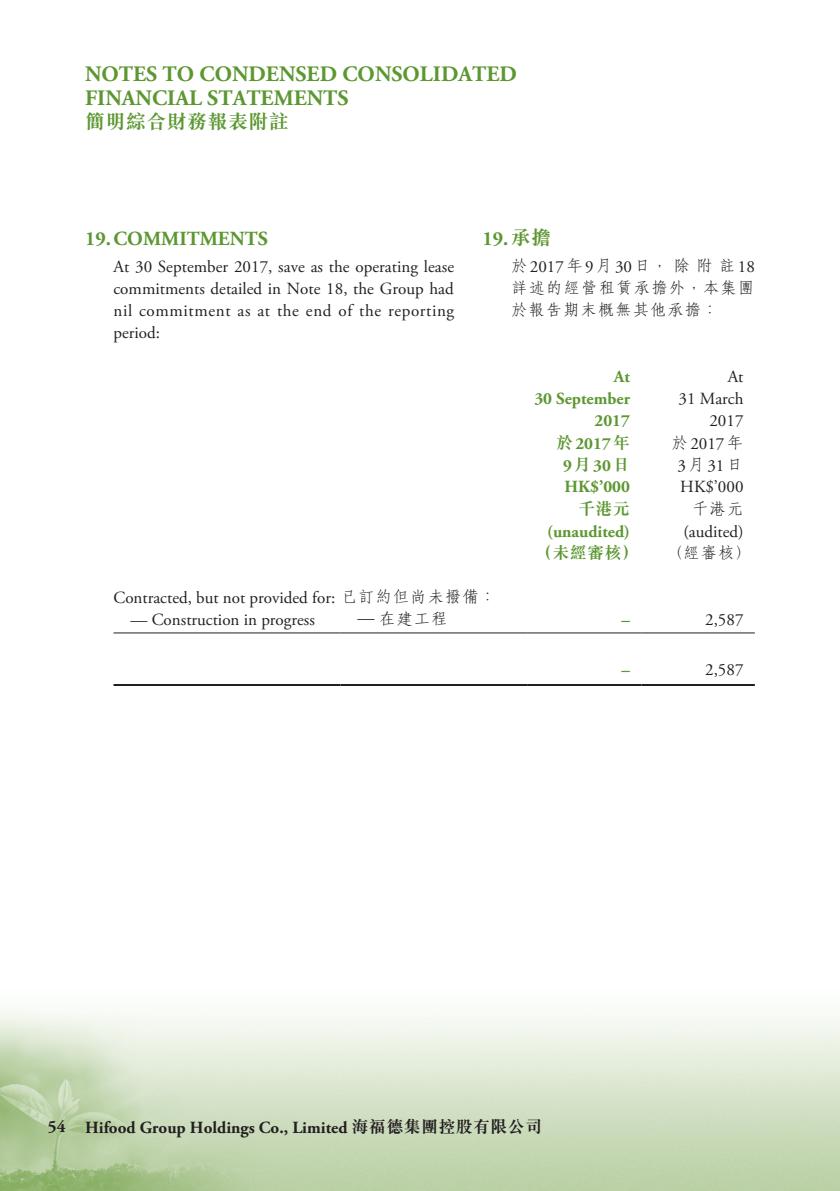
<style>
.page{position:relative;width:840px;height:1191px;background:#fff}
.page>*{position:absolute;margin:0;border:0;box-sizing:border-box;transform-origin:0 0}
.t1{font:700 22px/24px "Adobe Garamond Pro";color:#5c9731}
._001_H1_C{font:700 20px "Adobe Garamond Pro";color:#5c9731}
.t2{font:700 20px "M Sung HK";letter-spacing:.02em;color:#5c9731}
._00_txt_E{font:17px/22px "Adobe Garamond Pro";letter-spacing:.035em;color:#231f20;text-align:justify}
._50_Table_txt{font:17px "Adobe Garamond Pro";color:#231f20}
._50_Table_txt-2{font:700 17px "Adobe Garamond Pro";color:#5c9731}
.t3{font:700 17px "Adobe Garamond Pro";color:#231f20}
._000_txt_C{font:300 17px/22px "C Fang Song HK";letter-spacing:.03em;color:#231f20;text-align:justify}
._50_Table_txt-3{font:300 17px "C Fang Song HK";letter-spacing:.02em;color:#231f20}
._50_Table_txt-4{font:700 17px "M Sung HK";letter-spacing:.02em;color:#5c9731}
.s1{font-family:"M Sung HK"}
.s2{font-family:"Adobe Garamond Pro";font-weight:400}
.s3{font-family:"C Fang Song HK";font-weight:300}
</style>
<div class="page">
<img style="left:0;top:632px;width:839px;height:559px">
<hr style="left:113px;top:632px;width:227px;height:1px;background:#231f20">
<hr style="left:340px;top:632px;width:187px;height:1px;background:#231f20">
<hr style="left:527px;top:632px;width:114px;height:1px;background:#231f20">
<hr style="left:641px;top:632px;width:113px;height:1px;background:#231f20">
<hr style="left:113px;top:684px;width:227px;height:2px;background:#231f20">
<hr style="left:340px;top:684px;width:187px;height:2px;background:#231f20">
<hr style="left:527px;top:684px;width:114px;height:2px;background:#231f20">
<hr style="left:641px;top:684px;width:113px;height:2px;background:#231f20">
<p class="t1" style="left:85px;top:62px;width:433px">NOTES TO CONDENSED CONSOLIDATED<br>FINANCIAL STATEMENTS</p>
<p class="t2" style="left:85px;top:111px;width:205px">簡明綜合財務報表附註</p>
<p class="_001_H1_C" style="left:85px;top:227px;width:184px">19.COMMITMENTS</p>
<p class="_00_txt_E" style="left:113px;top:256px;width:342px">At 30 September 2017, save as the operating lease commitments detailed in Note 18, the Group had nil commitment as at the end of the reporting period:</p>
<p class="_001_H1_C" style="left:482px;top:227px;width:70px">19.<span class="s1">承擔</span></p>
<p class="_000_txt_C" style="left:510px;top:254px;width:245px">於<span class="s2">2017</span>年<span class="s2">9</span>月<span class="s2">30</span>日，除附註<span class="s2">18</span>詳述的經營租賃承擔外，本集團於報告期末概無其他承擔：</p>
<p class="_50_Table_txt-2" style="left:613px;top:367px;width:18px">At</p>
<p class="_50_Table_txt" style="left:727px;top:367px;width:17px">At</p>
<p class="_50_Table_txt-2" style="left:534px;top:389px;width:97px">30 September</p>
<p class="_50_Table_txt" style="left:678px;top:389px;width:66px">31 March</p>
<p class="_50_Table_txt-2" style="left:594px;top:411px;width:37px">2017</p>
<p class="_50_Table_txt" style="left:709px;top:411px;width:35px">2017</p>
<p class="_50_Table_txt-2" style="left:556px;top:434px;width:75px"><span class="s1">於</span>2017<span class="s1">年</span></p>
<p class="_50_Table_txt" style="left:670px;top:433px;width:74px"><span class="s3">於</span>2017<span class="s3">年</span></p>
<p class="_50_Table_txt-2" style="left:562px;top:456px;width:68px">9<span class="s1">月</span>30<span class="s1">日</span></p>
<p class="_50_Table_txt" style="left:677px;top:455px;width:67px">3<span class="s3">月</span>31<span class="s3">日</span></p>
<p class="_50_Table_txt-2" style="left:564px;top:477px;width:67px">HK$’000</p>
<p class="_50_Table_txt" style="left:679px;top:477px;width:65px">HK$’000</p>
<p class="_50_Table_txt-4" style="left:578px;top:500px;width:53px">千港元</p>
<p class="_50_Table_txt-3" style="left:691px;top:497px;width:53px">千港元</p>
<p class="_50_Table_txt-2" style="left:547px;top:521px;width:84px">(unaudited)</p>
<p class="_50_Table_txt" style="left:683px;top:521px;width:62px">(audited)</p>
<p class="_50_Table_txt-4" style="left:535px;top:544px;width:105px">（未經審核）</p>
<p class="_50_Table_txt-3" style="left:665px;top:541px;width:87px">（經審核）</p>
<p class="_50_Table_txt" style="left:113px;top:587px;width:384px">Contracted, but not provided for: <span class="s3">已訂約但尚未撥備：</span></p>
<p class="_50_Table_txt" style="left:130px;top:609px;width:186px">— Construction in progress</p>
<p class="_50_Table_txt-3" style="left:357px;top:607px;width:92px"><span class="s2">—</span> 在建工程</p>
<p class="_50_Table_txt-2" style="left:621px;top:609px;width:10px">–</p>
<p class="_50_Table_txt" style="left:704px;top:609px;width:40px">2,587</p>
<p class="_50_Table_txt-2" style="left:621px;top:659px;width:10px">–</p>
<p class="_50_Table_txt" style="left:704px;top:659px;width:40px">2,587</p>
<p class="t3" style="left:48px;top:1117px;width:495px">54 Hifood Group Holdings Co., Limited <span class="s1">海福德集團控股有限公司</span></p>
</div>
